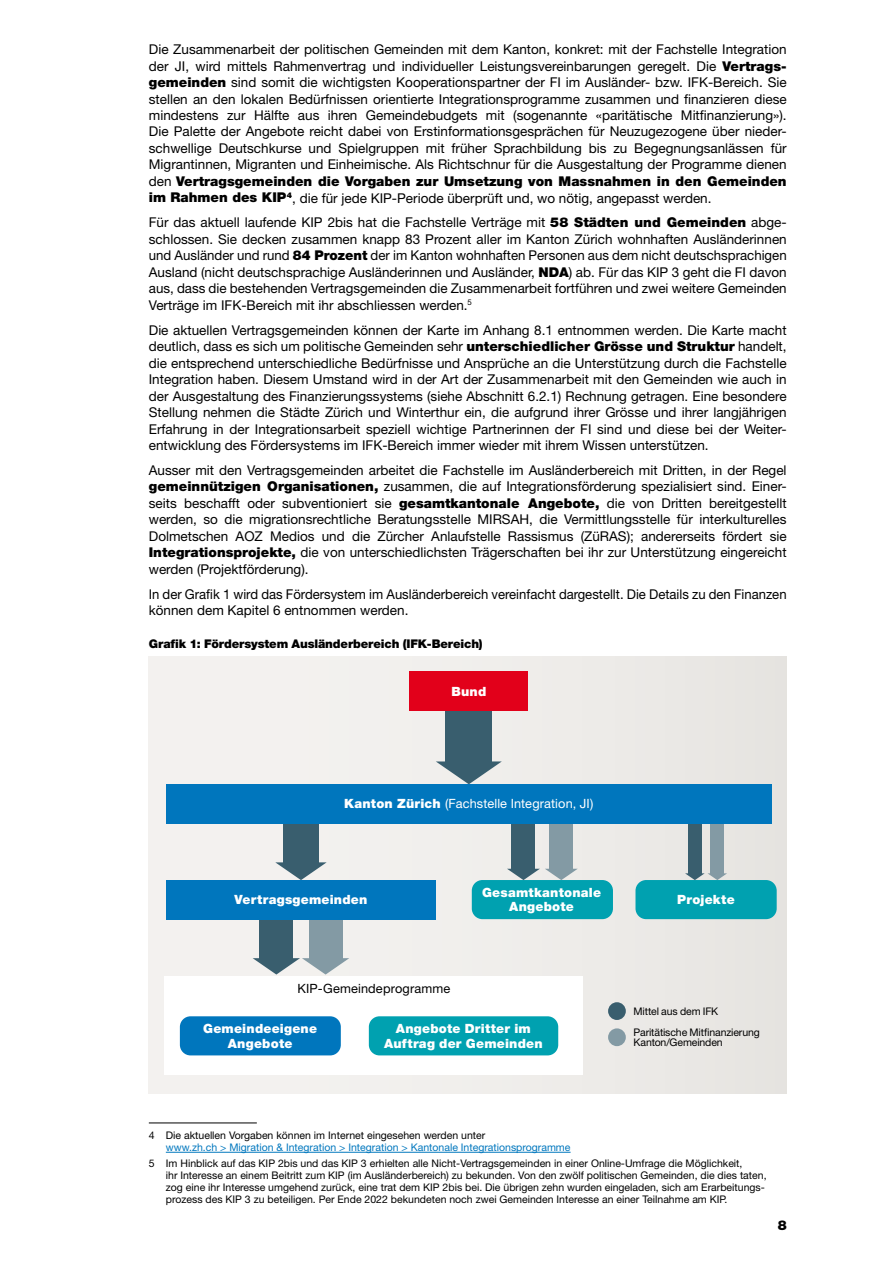
<style>
.page{position:relative;width:893px;height:1263px;background:#fff}
.page>*{position:absolute;margin:0;border:0;box-sizing:border-box;transform-origin:0 0}
.t1{font:13.5px/16.5px "Helvetica Neue LT Std";color:#000;text-align:justify}
.t2{font:900 13.5px "Helvetica Neue LT Std";color:#000}
.t3{font:900 12.75px/14.2px "Helvetica Neue LT Std";letter-spacing:.015em;color:#fff;text-align:center}
.t4{font:12.75px "Helvetica Neue LT Std";letter-spacing:.01em;color:#fff}
.t5{font:12.75px "Helvetica Neue LT Std";letter-spacing:.01em;color:#000}
.t6{font:900 12px "Helvetica Neue LT Std";letter-spacing:-.01em;color:#000}
.t7{font:10.5px/12px "Helvetica Neue LT Std";color:#000}
.t8{font:10.5px "Helvetica Neue LT Std";color:#0077be}
.s1{font-weight:900}
</style>
<div class="page">
<div style="left:149px;top:656px;width:638px;height:438px;background:#efedea"></div>
<div style="left:165px;top:976px;width:418px;height:99px;background:#fff"></div>
<div style="left:608px;top:1002px;width:18px;height:18px;background:#395e6e;border-radius:50%"></div>
<div style="left:608px;top:1028px;width:18px;height:18px;background:#839aa4;border-radius:50%"></div>
<div style="left:472px;top:880px;width:141px;height:39px;background:#00a1b0;border-radius:11px"></div>
<div style="left:369px;top:1016px;width:189px;height:39px;background:#00a1b0;border-radius:11px"></div>
<div style="left:180px;top:1016px;width:161px;height:39px;background:#0076bd;border-radius:11px"></div>
<div style="left:635px;top:880px;width:142px;height:39px;background:#00a1b0;border-radius:11px"></div>
<div style="left:283px;top:821px;width:36px;height:43px;background:#395e6e"></div>
<svg style="left:275px;top:862px;width:52px;height:18px"></svg>
<div style="left:512px;top:823px;width:23px;height:47px;background:#395e6e"></div>
<div style="left:550px;top:823px;width:23px;height:47px;background:#839aa4"></div>
<svg style="left:507px;top:869px;width:70px;height:11px"></svg>
<div style="left:309px;top:918px;width:33px;height:42px;background:#839aa4"></div>
<div style="left:260px;top:918px;width:33px;height:42px;background:#395e6e"></div>
<svg style="left:253px;top:958px;width:96px;height:16px"></svg>
<div style="left:688px;top:823px;width:14px;height:51px;background:#395e6e"></div>
<div style="left:710px;top:823px;width:14px;height:51px;background:#839aa4"></div>
<svg style="left:685px;top:873px;width:42px;height:7px"></svg>
<div style="left:446px;top:708px;width:46px;height:55px;background:#395e6e"></div>
<svg style="left:436px;top:761px;width:66px;height:23px"></svg>
<div style="left:166px;top:784px;width:605px;height:39px;background:#0076bd"></div>
<div style="left:410px;top:672px;width:118px;height:39px;background:#e2001a"></div>
<div style="left:166px;top:880px;width:270px;height:39px;background:#0076bd"></div>
<hr style="left:149px;top:1122px;width:108px;height:1px;background:#000">
<hr style="left:166px;top:1152px;width:405px;height:1px;background:#0077be">
<p class="t1" style="left:149px;top:41px;width:639px">Die Zusammenarbeit der politischen Gemeinden mit dem Kanton, konkret: mit der Fachstelle Integration der JI, wird mittels Rahmenvertrag und individueller Leistungsvereinbarungen geregelt. Die <span class="s1">Vertrags&shy;gemeinden</span> sind somit die wichtigsten Kooperationspartner der FI im Ausländer- bzw. IFK-Bereich. Sie stellen an den lokalen Bedürfnissen orientierte Integrationsprogramme zusammen und finanzieren diese mindestens zur Hälfte aus ihren Gemeindebudgets mit (sogenannte «paritätische Mitfinanzierung»).<br>Die Palette der Angebote reicht dabei von Erstinformationsgesprächen für Neuzugezogene über nieder&shy;schwellige Deutschkurse und Spielgruppen mit früher Sprachbildung bis zu Begegnungsanlässen für Migrantinnen, Migranten und Einheimische. Als Richtschnur für die Ausgestaltung der Programme dienen den <span class="s1">Vertragsgemeinden die Vorgaben zur Umsetzung von Massnahmen in den Gemeinden im Rahmen des KIP</span><sup>4</sup>, die für jede KIP-Periode überprüft und, wo nötig, angepasst werden.</p>
<p class="t1" style="left:149px;top:214px;width:639px">Für das aktuell laufende KIP 2bis hat die Fachstelle Verträge mit <span class="s1">58 Städten und Gemeinden</span> abge&shy;schlossen. Sie decken zusammen knapp 83 Prozent aller im Kanton Zürich wohnhaften Ausländerinnen und Ausländer und rund <span class="s1">84 Prozent</span> der im Kanton wohnhaften Personen aus dem nicht deutschsprachigen Ausland (nicht deutschsprachige Ausländerinnen und Ausländer, <span class="s1">NDA</span>) ab. Für das KIP 3 geht die FI davon aus, dass die bestehenden Vertragsgemeinden die Zusammenarbeit fortführen und zwei weitere Gemeinden Verträge im IFK-Bereich mit ihr abschliessen werden.<sup>5</sup></p>
<p class="t1" style="left:149px;top:321px;width:639px">Die aktuellen Vertragsgemeinden können der Karte im Anhang 8.1 entnommen werden. Die Karte macht deutlich, dass es sich um politische Gemeinden sehr <span class="s1">unterschiedlicher Grösse und Struktur</span> handelt, die entsprechend unterschiedliche Bedürfnisse und Ansprüche an die Unterstützung durch die Fachstelle Integration haben. Diesem Umstand wird in der Art der Zusammenarbeit mit den Gemeinden wie auch in der Ausgestaltung des Finanzierungssystems (siehe Abschnitt 6.2.1) Rechnung getragen. Eine besondere Stellung nehmen die Städte Zürich und Winterthur ein, die aufgrund ihrer Grösse und ihrer langjährigen Erfahrung in der Integrationsarbeit speziell wichtige Partnerinnen der FI sind und diese bei der Weiter&shy;entwicklung des Fördersystems im IFK-Bereich immer wieder mit ihrem Wissen unterstützen.</p>
<p class="t1" style="left:149px;top:461px;width:639px">Ausser mit den Vertragsgemeinden arbeitet die Fachstelle im Ausländerbereich mit Dritten, in der Regel <span class="s1">gemeinnützigen Organisationen,</span> zusammen, die auf Integrationsförderung spezialisiert sind. Einer&shy;seits beschafft oder subventioniert sie <span class="s1">gesamtkantonale Angebote,</span> die von Dritten bereitgestellt werden, so die migrationsrechtliche Beratungsstelle MIRSAH, die Vermittlungsstelle für interkulturelles Dolmetschen AOZ Medios und die Zürcher Anlaufstelle Rassismus (ZüRAS); andererseits fördert sie <span class="s1">Integrationsprojekte,</span> die von unterschiedlichsten Trägerschaften bei ihr zur Unterstützung eingereicht werden (Projektförderung).</p>
<p class="t1" style="left:149px;top:585px;width:639px">In der Grafik 1 wird das Fördersystem im Ausländerbereich vereinfacht dargestellt. Die Details zu den Finanzen können dem Kapitel 6 entnommen werden.</p>
<p class="t6" style="left:149px;top:637px;width:335px">Grafik 1: Fördersystem Ausländerbereich (IFK-Bereich)</p>
<p class="t3" style="left:451px;top:684px;width:36px">Bund</p>
<p class="t4" style="left:344px;top:796px;width:251px"><span class="s1">Kanton Zürich</span> (Fachstelle Integration, JI)</p>
<p class="t3" style="left:235px;top:892px;width:134px">Vertragsgemeinden</p>
<p class="t5" style="left:297px;top:981px;width:154px">KIP-Gemeindeprogramme</p>
<p class="t3" style="left:482px;top:885px;width:121px">Gesamtkantonale<br>Angebote</p>
<p class="t3" style="left:203px;top:1021px;width:115px">Gemeindeeigene<br>Angebote</p>
<p class="t3" style="left:384px;top:1021px;width:160px">Angebote Dritter im<br>Auftrag der Gemeinden</p>
<p class="t3" style="left:677px;top:892px;width:59px">Projekte</p>
<p class="t7" style="left:634px;top:1000px;width:128px;line-height:21px">Mittel aus dem IFK<br>Paritätische Mitfinanzierung</p>
<p class="t7" style="left:634px;top:1036px;width:91px">Kanton/Gemeinden</p>
<p class="t7" style="left:149px;top:1129px;width:338px">4 Die aktuellen Vorgaben können im Internet eingesehen werden unter</p>
<p class="t8" style="left:166px;top:1141px;width:406px">www.zh.ch &gt; Migration &amp; Integration &gt; Integration &gt; Kantonale Integrationsprogramme</p>
<p class="t7" style="left:166px;top:1157px;width:602px;text-indent:-17px">5 Im Hinblick auf das KIP 2bis und das KIP 3 erhielten alle Nicht-Vertragsgemeinden in einer Online-Umfrage die Möglichkeit,<br>ihr Interesse an einem Beitritt zum KIP (im Ausländerbereich) zu bekunden. Von den zwölf politischen Gemeinden, die dies taten, zog eine ihr Interesse umgehend zurück, eine trat dem KIP 2bis bei. Die übrigen zehn wurden eingeladen, sich am Erarbeitungs&shy;prozess des KIP 3 zu beteiligen. Per Ende 2022 bekundeten noch zwei Gemeinden Interesse an einer Teilnahme am KIP.</p>
<p class="t2" style="left:778px;top:1217px;width:11px">8</p>
</div>
